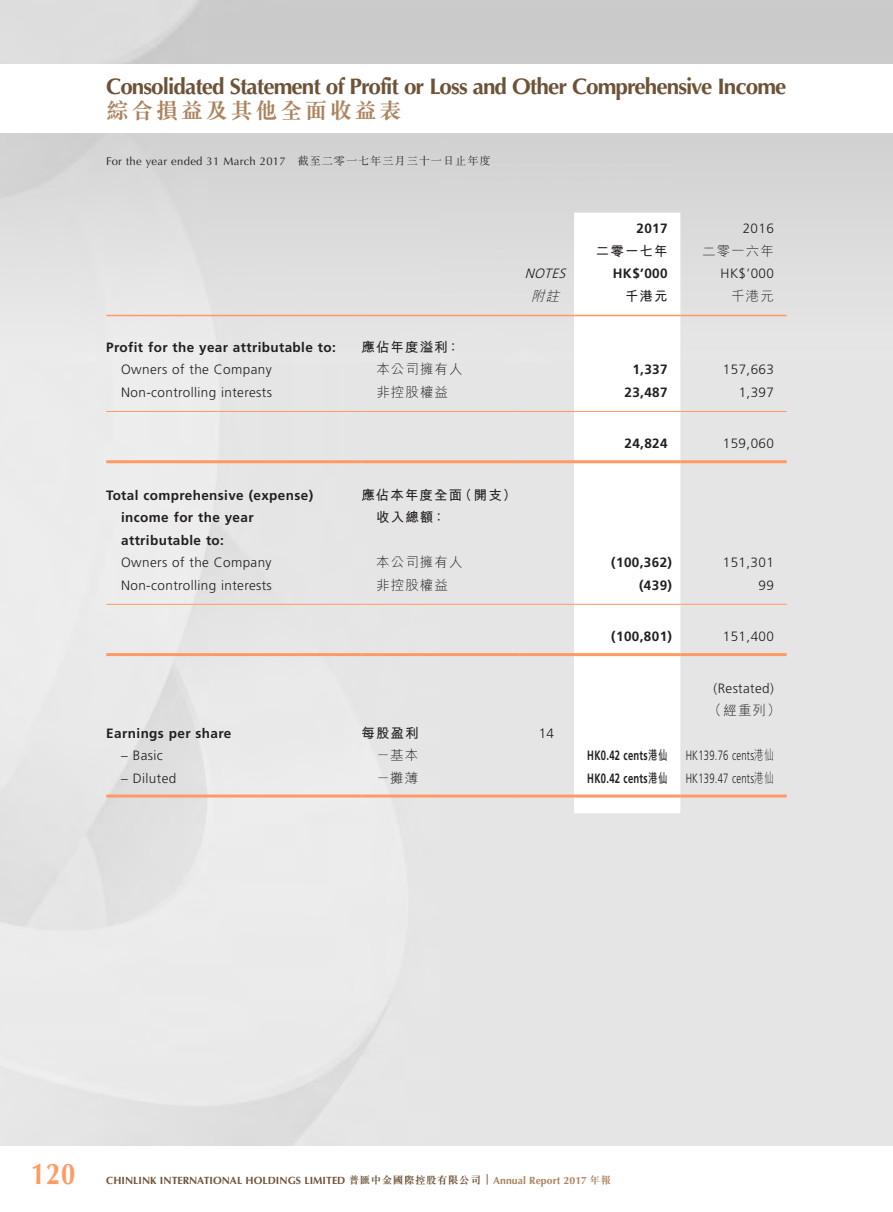
<style>
.page{position:relative;width:893px;height:1212px;background:#fff}
.page>*{position:absolute;margin:0;border:0;box-sizing:border-box;transform-origin:0 0}
.t1{font:700 30px "Optima LT Std";color:#ff9a63;scale:.85 1}
.t2{font:700 22.5px "Optima LT Std";letter-spacing:-.04em;color:#6e5237}
.t3{font:700 22.5px "M Sung HK";letter-spacing:.105em;color:#ab835e}
.Body_Text{font:700 13.5px/22.5px "Frutiger LT Std";letter-spacing:.03em;color:#231f20}
.Body_Text-2{font:300 13.5px "Frutiger LT Std";letter-spacing:.03em;color:#231f20}
.Body_Text-3{font:300 13.5px "M Hei HK";letter-spacing:.08em;color:#231f20}
.Body_Text-4{font:700 13.5px/22.5px "M Hei HK";letter-spacing:.08em;color:#231f20}
.Body_Text-5{font:300 13.5px "Frutiger LT Std";letter-spacing:.03em;color:#231f20;scale:.7 1}
.Body_Text-6{font:700 13.5px "Frutiger LT Std";letter-spacing:.03em;color:#231f20;scale:.7 1}
.Body_Text-7{font:italic 300 13.5px "Frutiger LT Std";color:#231f20}
.Body_Text-8{font:italic 300 13.5px "M Hei HK";color:#231f20}
.t4{font:11.25px "Optima LT Std";letter-spacing:.03em;color:#231f20}
.t5{font:700 10.5px "Optima LT Std";letter-spacing:.005em;color:#6e5237}
.s1{font-family:"M Sung HK";font-weight:300}
.s2{font-family:"M Hei HK"}
.s3{font-family:"M Sung HK"}
.s4{color:#ab835e}
.s5{font-family:"M Sung HK";color:#ab835e}
</style>
<div class="page">
<svg style="left:574px;top:314px;width:106px;height:484px"></svg>
<hr style="left:106px;top:315px;width:255px;height:1px;background:#ff9a63">
<hr style="left:361px;top:315px;width:158px;height:1px;background:#ff9a63">
<hr style="left:519px;top:315px;width:55px;height:1px;background:#ff9a63">
<hr style="left:574px;top:315px;width:106px;height:1px;background:#ff9a63">
<hr style="left:680px;top:315px;width:107px;height:1px;background:#ff9a63">
<hr style="left:106px;top:411px;width:255px;height:1px;background:#ff9a63">
<hr style="left:361px;top:411px;width:158px;height:1px;background:#ff9a63">
<hr style="left:519px;top:411px;width:55px;height:1px;background:#ff9a63">
<hr style="left:574px;top:411px;width:106px;height:1px;background:#ff9a63">
<hr style="left:680px;top:411px;width:107px;height:1px;background:#ff9a63">
<hr style="left:106px;top:460px;width:255px;height:3px;background:#ff9a63">
<hr style="left:361px;top:460px;width:158px;height:3px;background:#ff9a63">
<hr style="left:519px;top:460px;width:55px;height:3px;background:#ff9a63">
<hr style="left:574px;top:460px;width:106px;height:3px;background:#ff9a63">
<hr style="left:680px;top:460px;width:107px;height:3px;background:#ff9a63">
<hr style="left:106px;top:604px;width:255px;height:1px;background:#ff9a63">
<hr style="left:361px;top:604px;width:158px;height:1px;background:#ff9a63">
<hr style="left:519px;top:604px;width:55px;height:1px;background:#ff9a63">
<hr style="left:574px;top:604px;width:106px;height:1px;background:#ff9a63">
<hr style="left:680px;top:604px;width:107px;height:1px;background:#ff9a63">
<hr style="left:106px;top:653px;width:255px;height:3px;background:#ff9a63">
<hr style="left:361px;top:653px;width:158px;height:3px;background:#ff9a63">
<hr style="left:519px;top:653px;width:55px;height:3px;background:#ff9a63">
<hr style="left:574px;top:653px;width:106px;height:3px;background:#ff9a63">
<hr style="left:680px;top:653px;width:107px;height:3px;background:#ff9a63">
<hr style="left:106px;top:794px;width:255px;height:3px;background:#ff9a63">
<hr style="left:361px;top:794px;width:158px;height:3px;background:#ff9a63">
<hr style="left:519px;top:794px;width:55px;height:3px;background:#ff9a63">
<hr style="left:574px;top:794px;width:106px;height:3px;background:#ff9a63">
<hr style="left:680px;top:794px;width:107px;height:3px;background:#ff9a63">
<p class="t2" style="left:106px;top:73px;width:682px">Consolidated Statement of Profit or Loss and Other Comprehensive Income</p>
<p class="t3" style="left:106px;top:100px;width:297px">綜合損益及其他全面收益表</p>
<p class="t4" style="left:106px;top:155px;width:386px">For the year ended 31 March 2017 <span class="s1">截至二零一七年三月三十一日止年度</span></p>
<p class="Body_Text" style="left:636px;top:218px;width:33px">2017</p>
<p class="Body_Text-2" style="left:743px;top:221px;width:33px">2016</p>
<p class="Body_Text-4" style="left:596px;top:239px;width:73px">二零一七年</p>
<p class="Body_Text-3" style="left:702px;top:244px;width:73px">二零一六年</p>
<p class="Body_Text-7" style="left:525px;top:266px;width:46px">NOTES</p>
<p class="Body_Text" style="left:613px;top:263px;width:56px">HK$’000</p>
<p class="Body_Text-2" style="left:721px;top:266px;width:55px">HK$’000</p>
<p class="Body_Text-8" style="left:531px;top:289px;width:33px">附註</p>
<p class="Body_Text-4" style="left:625px;top:284px;width:44px">千港元</p>
<p class="Body_Text-3" style="left:731px;top:289px;width:44px">千港元</p>
<p class="Body_Text" style="left:106px;top:336px;width:231px">Profit for the year attributable to:</p>
<p class="Body_Text-4" style="left:361px;top:335px;width:100px">應佔年度溢利：</p>
<p class="Body_Text-2" style="left:121px;top:362px;width:152px">Owners of the Company</p>
<p class="Body_Text-3" style="left:376px;top:363px;width:88px">本公司擁有人</p>
<p class="Body_Text" style="left:632px;top:359px;width:37px">1,337</p>
<p class="Body_Text-2" style="left:723px;top:362px;width:53px">157,663</p>
<p class="Body_Text-2" style="left:121px;top:385px;width:152px">Non-controlling interests</p>
<p class="Body_Text-3" style="left:376px;top:385px;width:73px">非控股權益</p>
<p class="Body_Text" style="left:624px;top:381px;width:45px">23,487</p>
<p class="Body_Text-2" style="left:739px;top:385px;width:37px">1,397</p>
<p class="Body_Text" style="left:624px;top:432px;width:45px">24,824</p>
<p class="Body_Text-2" style="left:723px;top:436px;width:53px">159,060</p>
<p class="Body_Text" style="left:121px;top:484px;width:194px;text-indent:-15px">Total comprehensive (expense) income for the year attributable to:</p>
<p class="Body_Text-4" style="left:376px;top:482px;width:142px;text-indent:-15px">應佔本年度全面（開支）收入總額：</p>
<p class="Body_Text-2" style="left:121px;top:555px;width:152px">Owners of the Company</p>
<p class="Body_Text-3" style="left:376px;top:555px;width:88px">本公司擁有人</p>
<p class="Body_Text" style="left:611px;top:551px;width:62px">(100,362)</p>
<p class="Body_Text-2" style="left:723px;top:555px;width:53px">151,301</p>
<p class="Body_Text-2" style="left:121px;top:577px;width:152px">Non-controlling interests</p>
<p class="Body_Text-3" style="left:376px;top:578px;width:73px">非控股權益</p>
<p class="Body_Text" style="left:639px;top:574px;width:35px">(439)</p>
<p class="Body_Text-2" style="left:758px;top:577px;width:17px">99</p>
<p class="Body_Text" style="left:611px;top:625px;width:62px">(100,801)</p>
<p class="Body_Text-2" style="left:723px;top:629px;width:53px">151,400</p>
<p class="Body_Text-2" style="left:713px;top:680px;width:62px">(Restated)</p>
<p class="Body_Text-3" style="left:708px;top:703px;width:74px">（經重列）</p>
<p class="Body_Text" style="left:106px;top:722px;width:126px">Earnings per share</p>
<p class="Body_Text-4" style="left:361px;top:720px;width:59px">每股盈利</p>
<p class="Body_Text-2" style="left:539px;top:725px;width:17px">14</p>
<p class="Body_Text-2" style="left:121px;top:748px;width:43px">– Basic</p>
<p class="Body_Text-3" style="left:376px;top:748px;width:43px">－基本</p>
<p class="Body_Text-6" style="left:587px;top:747px;width:116px">HK0.42 cents<span class="s2">港仙</span></p>
<p class="Body_Text-5" style="left:686px;top:748px;width:128px">HK139.76 cents<span class="s2">港仙</span></p>
<p class="Body_Text-2" style="left:121px;top:770px;width:57px">– Diluted</p>
<p class="Body_Text-3" style="left:376px;top:771px;width:43px">－攤薄</p>
<p class="Body_Text-6" style="left:587px;top:770px;width:116px">HK0.42 cents<span class="s2">港仙</span></p>
<p class="Body_Text-5" style="left:686px;top:770px;width:128px">HK139.47 cents<span class="s2">港仙</span></p>
<p class="t1" style="left:31px;top:1156px;width:53px">120</p>
<p class="t5" style="left:106px;top:1174px;width:506px">CHINLINK INTERNATIONAL HOLDINGS LIMITED <span class="s3">普匯中金國際控股有限公司</span> | <span class="s4">Annual Report 2017</span> <span class="s5">年報</span></p>
</div>
